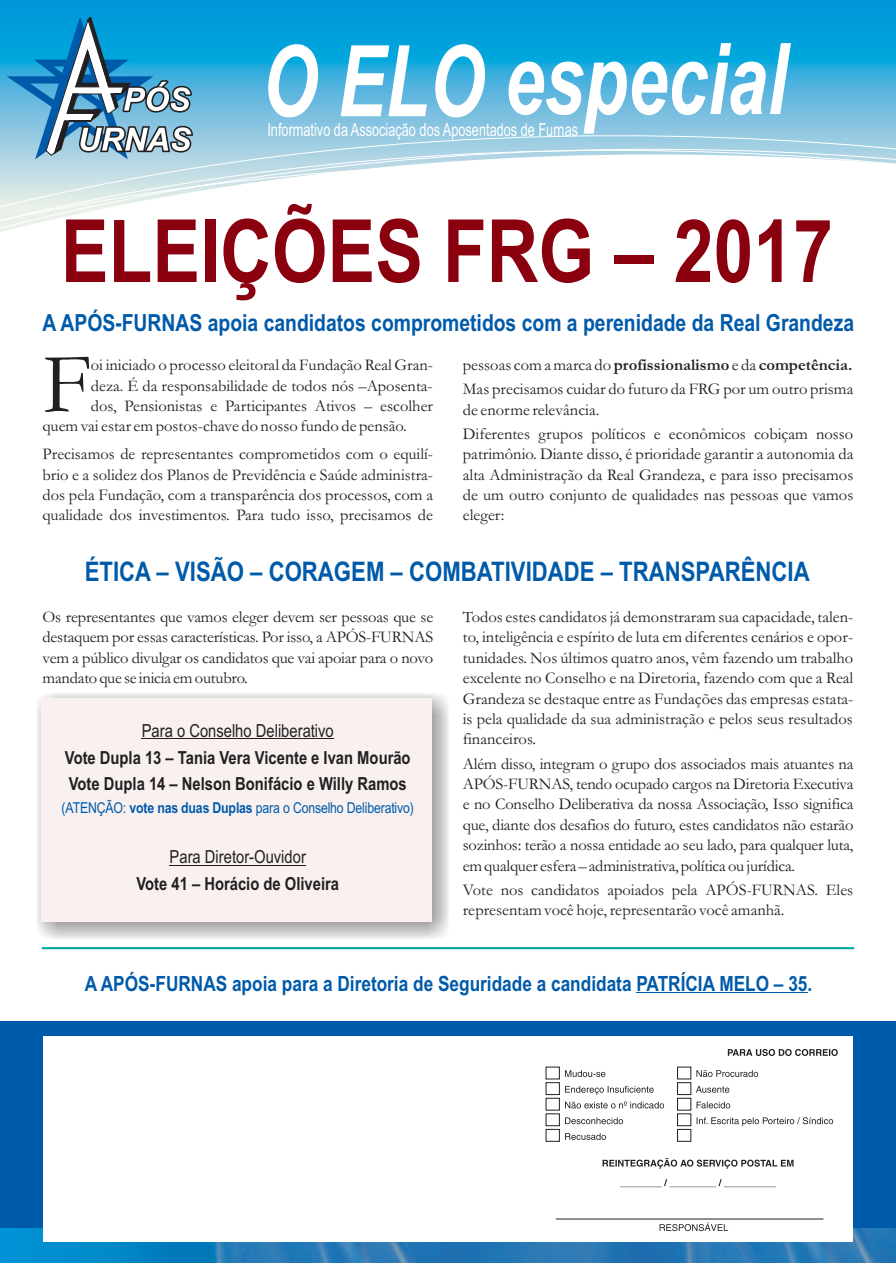
<style>
.page{position:relative;width:896px;height:1263px;background:#fff}
.page>*{position:absolute;margin:0;border:0;box-sizing:border-box;transform-origin:0 0}
.t1{font:italic 700 99px "Arial Narrow";color:#fff;scale:.88 1}
.t2{font:700 87.3px "Arial Narrow";color:#8b000e}
.t3{font:85.8px "Garamond";color:#231f20}
.t4{font:700 27px "Arial Narrow";color:#005aaa}
.t5{font:700 23.55px "Arial Narrow";color:#005aaa}
.t6{font:700 21px "Arial Narrow";color:#005aaa}
.t7{font:700 18px/26.7px "Arial Narrow";color:#231f20}
.t8{font:18px "Arial Narrow";color:#fff;scale:.86 1}
.t9{font:18px "Arial Narrow";color:#231f20}
.t10{font:16.5px/20.4px "Garamond";color:#231f20;text-align:justify}
.t11{font:15px "Arial Narrow";letter-spacing:-.01em;color:#005aaa}
.s1{font-weight:700}
</style>
<div class="page">
<div style="left:36px;top:693px;width:413px;height:245px;background:#231f20;opacity:.49"></div>
<div style="left:41px;top:698px;width:390px;height:223px;background:#f9f1f0"></div>
<svg style="left:0;top:0;width:895px;height:120px;background:#27a8dc"></svg>
<svg style="left:0;top:120px;width:895px;height:15px;background:#8ac5e1"></svg>
<svg style="left:0;top:135px;width:895px;height:14px;background:#a2cfe3"></svg>
<svg style="left:0;top:149px;width:895px;height:83px"></svg>
<img style="left:0;top:1227px;width:895px;height:36px">
<svg style="left:3px;top:16px;width:192px;height:146px;background:#52a3c8"></svg>
<div style="left:0;top:1021px;width:895px;height:206px;background:#005aaa"></div>
<div style="left:44px;top:1036px;width:808px;height:206px;background:#fff"></div>
<svg style="left:727px;top:1049px;width:110px;height:7px"></svg>
<svg style="left:545px;top:1067px;width:118px;height:74px"></svg>
<svg style="left:677px;top:1067px;width:155px;height:74px"></svg>
<svg style="left:659px;top:1222px;width:68px;height:9px"></svg>
<svg style="left:602px;top:1158px;width:191px;height:29px"></svg>
<hr style="left:555px;top:1219px;width:268px;height:1px;background:#231f20">
<hr style="left:142px;top:738px;width:192px;height:1px;background:#231f20">
<hr style="left:169px;top:865px;width:137px;height:1px;background:#231f20">
<hr style="left:636px;top:992px;width:171px;height:1px;background:#005aaa">
<hr style="left:43px;top:947px;width:810px;height:2px;background:#00a99d">
<h1 class="t1" style="left:504px;top:42px;width:322px">especial</h1>
<h1 class="t1" style="left:262px;top:44px;width:254px">O ELO</h1>
<p class="t8" style="left:267px;top:123px;width:362px">Informativo da Associação dos Aposentados de Furnas</p>
<h2 class="t2" style="left:61px;top:218px;width:773px">ELEIÇÕES FRG – 2017</h2>
<h3 class="t5" style="left:43px;top:314px;width:812px">A APÓS-FURNAS apoia candidatos comprometidos com a perenidade da Real Grandeza</h3>
<h3 class="t3" style="left:43px;top:355px;width:50px">F</h3>
<p class="t10" style="left:91px;top:357px;width:343px">oi iniciado o processo eleitoral da Fundação Real Gran-</p>
<p class="t10" style="left:91px;top:377px;width:343px">deza. É da responsabilidade de todos nós –Aposenta-</p>
<p class="t10" style="left:91px;top:397px;width:343px">dos, Pensionistas e Participantes Ativos – escolher</p>
<p class="t10" style="left:43px;top:418px;width:365px">quem vai estar em postos-chave do nosso fundo de pensão.</p>
<p class="t10" style="left:43px;top:446px;width:392px">Precisamos de representantes comprometidos com o equilí&shy;brio e a solidez dos Planos de Previdência e Saúde administra&shy;dos pela Fundação, com a transparência dos processos, com a qualidade dos investimentos. Para tudo isso, precisamos de</p>
<p class="t10" style="left:462px;top:355px;width:392px;line-height:24.2px">pessoas com a marca do <span class="s1">profissionalismo</span> e da <span class="s1">competência.<br></span>Mas precisamos cuidar do futuro da FRG por um outro prisma</p>
<p class="t10" style="left:462px;top:399px;width:392px;line-height:24.2px">de enorme relevância.<br>Diferentes grupos políticos e econômicos cobiçam nosso</p>
<p class="t10" style="left:462px;top:446px;width:392px">patrimônio. Diante disso, é prioridade garantir a autonomia da alta Administração da Real Grandeza, e para isso precisamos de um outro conjunto de qualidades nas pessoas que vamos eleger:</p>
<h3 class="t4" style="left:85px;top:561px;width:726px">ÉTICA – VISÃO – CORAGEM – COMBATIVIDADE – TRANSPARÊNCIA</h3>
<p class="t10" style="left:42px;top:608px;width:392px">Os representantes que vamos eleger devem ser pessoas que se destaquem por essas características. Por isso, a APÓS-FURNAS vem a público divulgar os candidatos que vai apoiar para o novo mandatoque se inicia emoutubro.</p>
<p class="t9" style="left:142px;top:724px;width:193px">Para o Conselho Deliberativo</p>
<p class="t7" style="left:65px;top:745px;width:347px">Vote Dupla 13 – Tania Vera Vicente e Ivan Mourão<br>Vote Dupla 14 – Nelson Bonifácio e Willy Ramos</p>
<p class="t11" style="left:62px;top:802px;width:353px">(ATENÇÃO: <span class="s1">vote nas duas Duplas</span> para o Conselho Deliberativo)</p>
<p class="t9" style="left:169px;top:850px;width:138px">Para Diretor-Ouvidor</p>
<p class="t7" style="left:136px;top:872px;width:204px">Vote 41 – Horácio de Oliveira</p>
<p class="t10" style="left:462px;top:608px;width:392px">Todos estes candidatos já demonstraram sua capacidade, talen&shy;to, inteligência e espírito de luta em diferentes cenários e opor&shy;tunidades. Nos últimos quatro anos, vêm fazendo um trabalho excelente no Conselho e na Diretoria, fazendo com que a Real Grandeza se destaque entre as Fundações das empresas estata&shy;is pela qualidade da sua administração e pelos seus resultados financeiros.</p>
<p class="t10" style="left:462px;top:755px;width:392px">Além disso, integram o grupo dos associados mais atuantes na APÓS-FURNAS, tendo ocupado cargos na Diretoria Executiva e no Conselho Deliberativa da nossa Associação, Isso significa que, diante dos desafios do futuro, estes candidatos não estarão sozinhos: terão a nossa entidade ao seu lado, para qualquer luta, emqualquer esfera –administrativa,políticaou jurídica.</p>
<p class="t10" style="left:462px;top:881px;width:392px">Vote nos candidatos apoiados pela APÓS-FURNAS. Eles representam você hoje, representarão você amanhã.</p>
<p class="t6" style="left:85px;top:975px;width:728px">A APÓS-FURNAS apoia para a Diretoria de Seguridade a candidata PATRÍCIA MELO – 35.</p>
</div>
